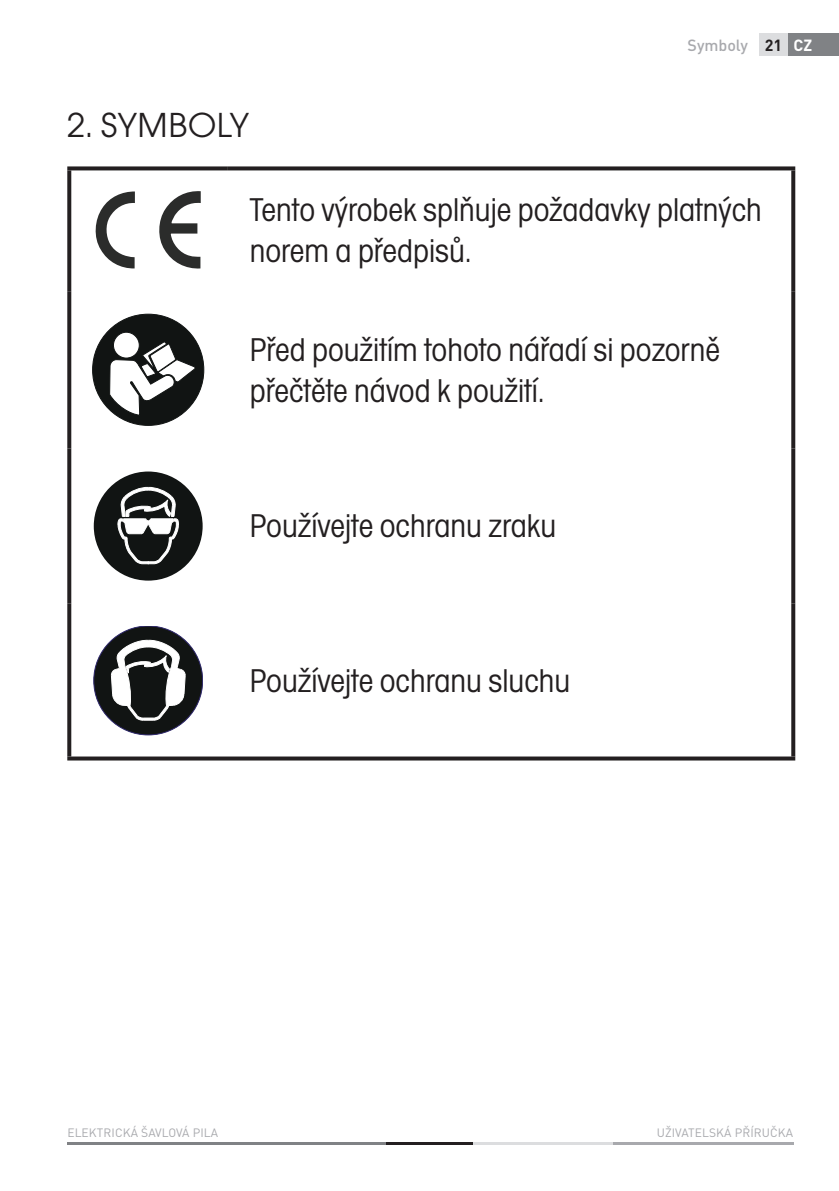
<style>
.page{position:relative;width:839px;height:1191px;background:#fff}
.page>*{position:absolute;margin:0;border:0;box-sizing:border-box;transform-origin:0 0}
.t1{font:36px "Avant Gar Got Itc TOT Boo";letter-spacing:.015em;color:#231f20}
.t2{font:34px/40.8px "Avant Gar Got Itc TOT Boo Con";color:#231f20}
.t3{font:500 16px "DIN Pro";color:#a8a9ad}
.t4{font:700 16px "DIN Pro";color:#fff}
.t5{font:12px "DIN Pro";letter-spacing:.01em;color:#a8a9ad}
.s1{font-weight:700;color:#231f20}
</style>
<div class="page">
<hr style="left:612px;top:1142px;width:181px;height:2px;background:#a8a9ad">
<hr style="left:473px;top:1142px;width:139px;height:2px;background:#dcdddf">
<hr style="left:67px;top:1142px;width:319px;height:2px;background:#808285">
<hr style="left:386px;top:1142px;width:87px;height:2px;background:#231f20">
<div style="left:787px;top:33px;width:52px;height:23px;background:#808285"></div>
<div style="left:759px;top:33px;width:28px;height:23px;background:#dcdddf"></div>
<svg style="left:67px;top:166px;width:160px;height:4px"></svg>
<svg style="left:67px;top:170px;width:4px;height:121px"></svg>
<svg style="left:227px;top:166px;width:568px;height:4px;background:#3b3838"></svg>
<svg style="left:791px;top:170px;width:4px;height:121px"></svg>
<svg style="left:67px;top:291px;width:4px;height:157px"></svg>
<svg style="left:791px;top:291px;width:4px;height:157px"></svg>
<svg style="left:67px;top:448px;width:4px;height:155px"></svg>
<svg style="left:791px;top:448px;width:4px;height:155px"></svg>
<svg style="left:67px;top:603px;width:4px;height:153px"></svg>
<svg style="left:791px;top:603px;width:4px;height:153px"></svg>
<svg style="left:67px;top:756px;width:728px;height:4px;background:#3f3b3c"></svg>
<svg style="left:159px;top:191px;width:42px;height:77px"></svg>
<svg style="left:96px;top:191px;width:39px;height:77px"></svg>
<div style="left:93px;top:314px;width:111px;height:111px;background:#111413;border-radius:50%"></div>
<svg style="left:113px;top:332px;width:26px;height:26px"></svg>
<div style="left:113px;top:332px;width:27px;height:26px;border:1px solid #111413;border-radius:50%"></div>
<svg style="left:109px;top:340px;width:86px;height:76px"></svg>
<div style="left:94px;top:471px;width:109px;height:109px;background:#111413;border-radius:50%"></div>
<svg style="left:111px;top:471px;width:74px;height:92px"></svg>
<div style="left:94px;top:626px;width:109px;height:108px;background:#111413;border-radius:50%"></div>
<svg style="left:111px;top:639px;width:74px;height:96px"></svg>
<p class="t1" style="left:67px;top:112px;width:183px">2. SYMBOLY</p>
<p class="t3" style="left:687px;top:40px;width:96px">Symboly <span class="s1">21</span></p>
<p class="t4" style="left:793px;top:39px;width:20px">CZ</p>
<p class="t2" style="left:250px;top:192px;width:513px">Tento výrobek splňuje požadavky platných norem a předpisů.</p>
<p class="t2" style="left:250px;top:332px;width:471px">Před použitím tohoto nářadí si pozorně přečtěte návod k použití.</p>
<p class="t2" style="left:250px;top:508px;width:308px">Používejte ochranu zraku</p>
<p class="t2" style="left:250px;top:663px;width:322px">Používejte ochranu sluchu</p>
<p class="t5" style="left:67px;top:1127px;width:152px">ELEKTRICKÁ ŠAVLOVÁ PILA</p>
<p class="t5" style="left:656px;top:1127px;width:138px">UŽIVATELSKÁ PŘÍRUČKA</p>
</div>
